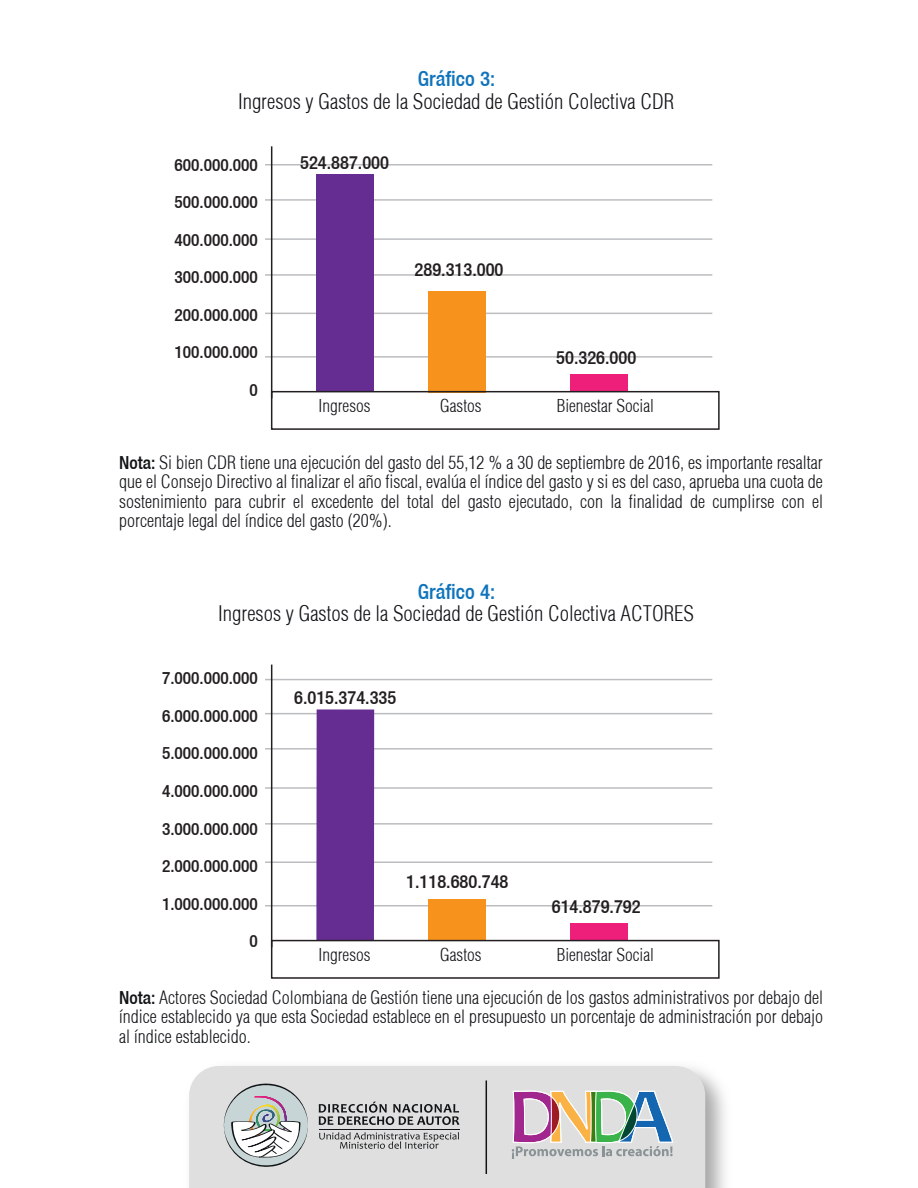
<style>
.page{position:relative;width:918px;height:1188px;background:#fff}
.page>*{position:absolute;margin:0;border:0;box-sizing:border-box;transform-origin:0 0}
.t1{font:300 condensed 21px "Helvetica";color:#111416}
.t2{font:500 condensed 21px "Helvetica 67";color:#1074bc}
.t3{font:500 condensed 18.45px "Helvetica 67";color:#231f20}
.t4{font:300 condensed 18px/19.5px "Helvetica";color:#111416;text-align:justify}
.t5{font:500 condensed 17.4px/37.5px "Helvetica 67";color:#231f20;text-align:right}
.t6{font:300 condensed 17.4px "Helvetica";color:#111416}
.s1{font-family:"Helvetica 67";font-weight:500}
</style>
<div class="page">
<hr style="left:265px;top:356px;width:447px;height:2px;background:#bcbdc0">
<hr style="left:265px;top:313px;width:447px;height:1px;background:#bcbdc0">
<hr style="left:265px;top:274px;width:447px;height:2px;background:#bcbdc0">
<hr style="left:265px;top:238px;width:447px;height:2px;background:#bcbdc0">
<hr style="left:265px;top:199px;width:447px;height:2px;background:#bcbdc0">
<hr style="left:265px;top:164px;width:447px;height:2px;background:#bcbdc0">
<hr style="left:271px;top:146px;width:1px;height:252px;background:#231f20">
<div style="left:317px;top:174px;width:57px;height:218px;background:#652d91"></div>
<div style="left:429px;top:291px;width:57px;height:101px;background:#f7931d"></div>
<div style="left:570px;top:374px;width:58px;height:17px;background:#ee1e7b"></div>
<img style="left:705px;top:1073px;width:20px;height:115px">
<div style="left:189px;top:1066px;width:516px;height:122px;background:#dedfde"></div>
<svg style="left:319px;top:1102px;width:140px;height:23px;background:#9ea0a0"></svg>
<svg style="left:319px;top:1132px;width:140px;height:17px;background:#b7b8b8"></svg>
<hr style="left:319px;top:1129px;width:140px;height:1px;background:#111416">
<svg style="left:222px;top:1082px;width:86px;height:88px"></svg>
<svg style="left:512px;top:1091px;width:161px;height:68px;background:#b7b7b5"></svg>
<hr style="left:486px;top:1080px;width:1px;height:94px;background:#111416">
<div style="left:271px;top:391px;width:449px;height:39px;border:2px solid #231f20"></div>
<hr style="left:265px;top:905px;width:447px;height:1px;background:#bcbdc0">
<hr style="left:265px;top:861px;width:447px;height:2px;background:#bcbdc0">
<hr style="left:265px;top:823px;width:447px;height:2px;background:#bcbdc0">
<hr style="left:265px;top:787px;width:447px;height:2px;background:#bcbdc0">
<hr style="left:265px;top:748px;width:447px;height:2px;background:#bcbdc0">
<hr style="left:265px;top:713px;width:447px;height:1px;background:#bcbdc0">
<hr style="left:265px;top:679px;width:447px;height:1px;background:#bcbdc0">
<hr style="left:271px;top:665px;width:1px;height:282px;background:#231f20">
<div style="left:316px;top:709px;width:58px;height:232px;background:#652d91"></div>
<div style="left:429px;top:900px;width:57px;height:41px;background:#f7931d"></div>
<div style="left:570px;top:923px;width:58px;height:16px;background:#ee1e7b"></div>
<div style="left:271px;top:940px;width:449px;height:39px;border:2px solid #231f20"></div>
<p class="t2" style="left:418px;top:66px;width:79px">Gráfico 3:</p>
<p class="t1" style="left:238px;top:88px;width:438px">Ingresos y Gastos de la Sociedad de Gestión Colectiva CDR</p>
<p class="t5" style="left:175px;top:145px;width:85px">600.000.000<br>500.000.000<br>400.000.000<br>300.000.000<br>200.000.000<br>100.000.000<br>0</p>
<p class="t3" style="left:300px;top:151px;width:90px">524.887.000</p>
<p class="t3" style="left:415px;top:259px;width:90px">289.313.000</p>
<p class="t3" style="left:556px;top:347px;width:82px">50.326.000</p>
<p class="t6" style="left:319px;top:395px;width:54px">Ingresos</p>
<p class="t6" style="left:440px;top:395px;width:43px">Gastos</p>
<p class="t6" style="left:557px;top:395px;width:99px">Bienestar Social</p>
<p class="t4" style="left:119px;top:453px;width:705px"><span class="s1">Nota:</span> Si bien CDR tiene una ejecución del gasto del 55,12 % a 30 de septiembre de 2016, es importante resaltar que el Consejo Directivo al finalizar el año fiscal, evalúa el índice del gasto y si es del caso, aprueba una cuota de sostenimiento para cubrir el excedente del total del gasto ejecutado, con la finalidad de cumplirse con el porcentaje legal del índice del gasto (20%).</p>
<p class="t2" style="left:418px;top:579px;width:79px">Gráfico 4:</p>
<p class="t1" style="left:218px;top:601px;width:477px">Ingresos y Gastos de la Sociedad de Gestión Colectiva ACTORES</p>
<p class="t5" style="left:162px;top:659px;width:97px">7.000.000.000<br>6.000.000.000<br>5.000.000.000<br>4.000.000.000<br>3.000.000.000<br>2.000.000.000<br>1.000.000.000<br>0</p>
<p class="t3" style="left:294px;top:686px;width:104px">6.015.374.335</p>
<p class="t3" style="left:406px;top:870px;width:104px">1.118.680.748</p>
<p class="t3" style="left:552px;top:895px;width:90px">614.879.792</p>
<p class="t6" style="left:319px;top:944px;width:54px">Ingresos</p>
<p class="t6" style="left:440px;top:944px;width:43px">Gastos</p>
<p class="t6" style="left:557px;top:944px;width:99px">Bienestar Social</p>
<p class="t4" style="left:119px;top:987px;width:705px"><span class="s1">Nota:</span> Actores Sociedad Colombiana de Gestión tiene una ejecución de los gastos administrativos por debajo del índice establecido ya que esta Sociedad establece en el presupuesto un porcentaje de administración por debajo al índice establecido.</p>
</div>
